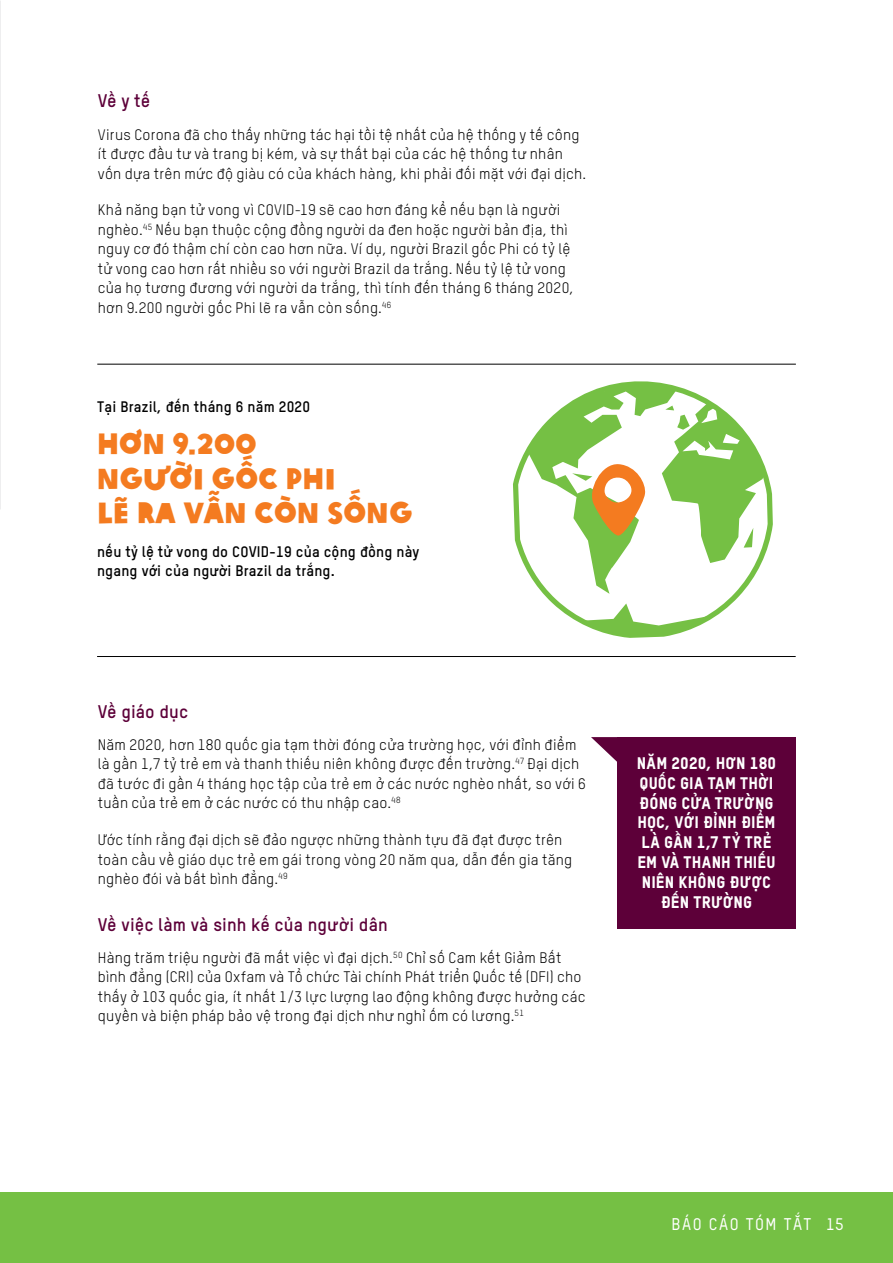
<style>
.page{position:relative;width:893px;height:1263px;background:#fff}
.page>*{position:absolute;margin:0;border:0;box-sizing:border-box;transform-origin:0 0}
.t1{font:28.5px/34.5px "Oxfam Global Headline";letter-spacing:.01em;color:#f47b20}
.t2{font:700 18px "Oxfam TSTARPRO";letter-spacing:.005em;color:#5d0039}
.t3{font:16.5px/19.8px "Oxfam TSTARPRO Headline";letter-spacing:.01em;color:#fff;text-align:center}
.t4{font:500 16.5px "Oxfam TSTARPRO";letter-spacing:.09em;color:#fff}
.t5{font:15px/19.5px "Oxfam TSTARPRO";letter-spacing:.015em;color:#000}
.t6{font:700 15px/18.3px "Oxfam TSTARPRO";letter-spacing:.01em;color:#000}
</style>
<div class="page">
<div style="left:0;top:1192px;width:893px;height:71px;background:#75c044"></div>
<div style="left:617px;top:737px;width:179px;height:191px;background:#5d0039"></div>
<svg style="left:591px;top:737px;width:26px;height:25px"></svg>
<hr style="left:97px;top:364px;width:699px;height:1px;background:#000">
<hr style="left:97px;top:656px;width:699px;height:1px;background:#000">
<svg style="left:510px;top:363px;width:265px;height:275px"></svg>
<svg style="left:516px;top:385px;width:254px;height:209px"></svg>
<p class="t2" style="left:98px;top:87px;width:54px">Về y tế</p>
<p class="t5" style="left:98px;top:123px;width:490px">Virus Corona đã cho thấy những tác hại tồi tệ nhất của hệ thống y tế công ít được đầu tư và trang bị kém, và sự thất bại của các hệ thống tư nhân vốn dựa trên mức độ giàu có của khách hàng, khi phải đối mặt với đại dịch.</p>
<p class="t5" style="left:98px;top:199px;width:477px">Khả năng bạn tử vong vì COVID-19 sẽ cao hơn đáng kể nếu bạn là người nghèo.<sup>45</sup> Nếu bạn thuộc cộng đồng người da đen hoặc người bản địa, thì nguy cơ đó thậm chí còn cao hơn nữa. Ví dụ, người Brazil gốc Phi có tỷ lệ tử vong cao hơn rất nhiều so với người Brazil da trắng. Nếu tỷ lệ tử vong của họ tương đương với người da trắng, thì tính đến tháng 6 tháng 2020, hơn 9.200 người gốc Phi lẽ ra vẫn còn sống.<sup>46</sup></p>
<p class="t6" style="left:97px;top:396px;width:214px">Tại Brazil, đến tháng 6 năm 2020</p>
<h1 class="t1" style="left:97px;top:424px;width:317px">HƠN 9.200<br>NGƯỜI GỐC PHI<br>LẼ RA VẪN CÒN SỐNG</h1>
<p class="t6" style="left:97px;top:541px;width:324px">nếu tỷ lệ tử vong do COVID-19 của cộng đồng này ngang với của người Brazil da trắng.</p>
<p class="t2" style="left:98px;top:698px;width:92px">Về giáo dục</p>
<p class="t5" style="left:98px;top:734px;width:490px">Năm 2020, hơn 180 quốc gia tạm thời đóng cửa trường học, với đỉnh điểm là gần 1,7 tỷ trẻ em và thanh thiếu niên không được đến trường.<sup>47</sup> Đại dịch đã tước đi gần 4 tháng học tập của trẻ em ở các nước nghèo nhất, so với 6 tuần của trẻ em ở các nước có thu nhập cao.<sup>48</sup></p>
<p class="t5" style="left:98px;top:829px;width:476px">Ước tính rằng đại dịch sẽ đảo ngược những thành tựu đã đạt được trên toàn cầu về giáo dục trẻ em gái trong vòng 20 năm qua, dẫn đến gia tăng nghèo đói và bất bình đẳng.<sup>49</sup></p>
<p class="t2" style="left:98px;top:910px;width:291px">Về việc làm và sinh kế của người dân</p>
<p class="t5" style="left:98px;top:946px;width:489px">Hàng trăm triệu người đã mất việc vì đại dịch.<sup>50</sup> Chỉ số Cam kết Giảm Bất bình đẳng (CRI) của Oxfam và Tổ chức Tài chính Phát triển Quốc tế (DFI) cho thấy ở 103 quốc gia, ít nhất 1/3 lực lượng lao động không được hưởng các quyền và biện pháp bảo vệ trong đại dịch như nghỉ ốm có lương.<sup>51</sup></p>
<p class="t3" style="left:637px;top:752px;width:141px">NĂM 2020, HƠN 180<br>QUỐC GIA TẠM THỜI<br>ĐÓNG CỬA TRƯỜNG<br>HỌC, VỚI ĐỈNH ĐIỂM<br>LÀ GẦN 1,7 TỶ TRẺ<br>EM VÀ THANH THIẾU<br>NIÊN KHÔNG ĐƯỢC<br>ĐẾN TRƯỜNG</p>
<p class="t4" style="left:672px;top:1211px;width:173px">BÁO CÁO TÓM TẮT 15</p>
</div>
